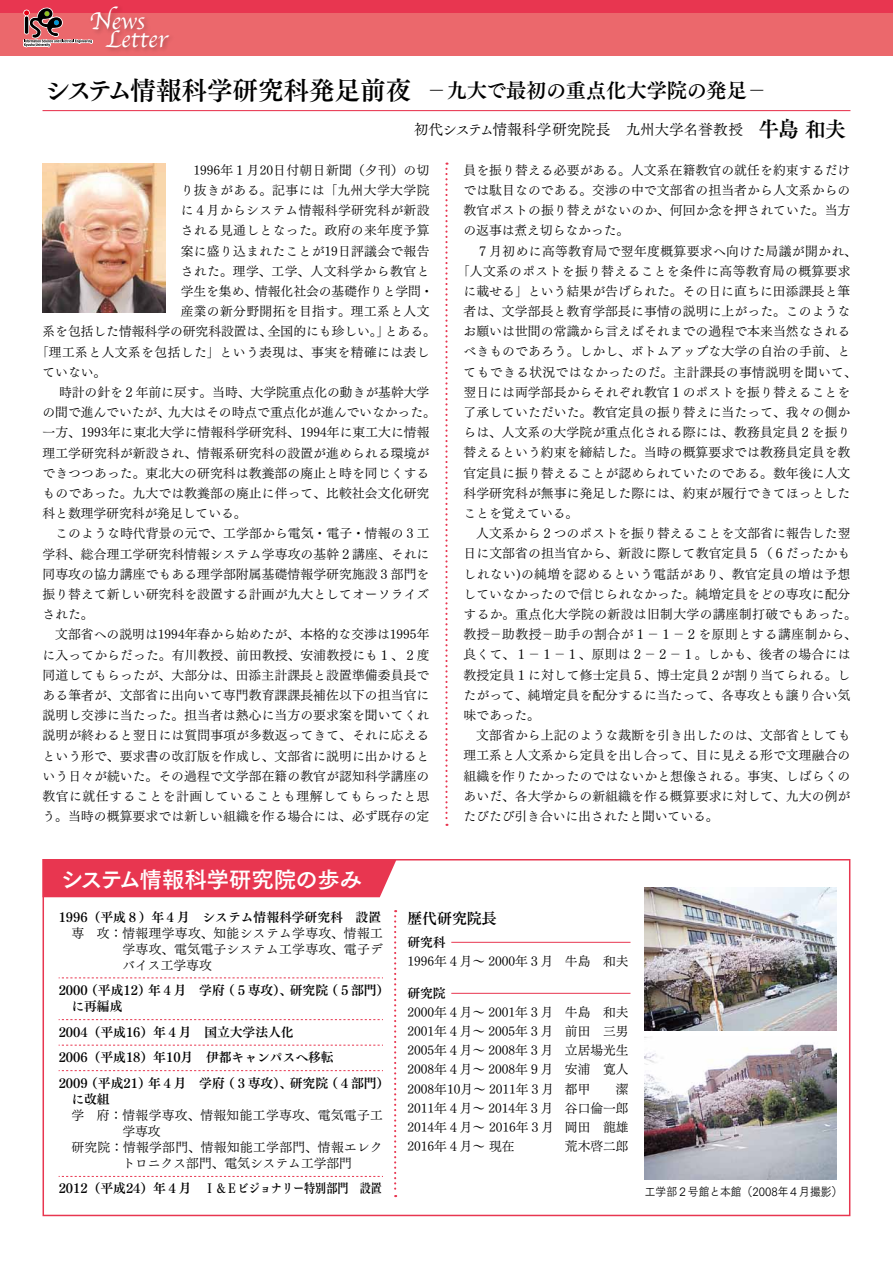
<style>
.page{position:relative;width:893px;height:1263px;background:#fff}
.page>*{position:absolute;margin:0;border:0;box-sizing:border-box;transform-origin:0 0}
.t1{font:25.5px "Tsuku Min Pr 5 B";color:#000}
.t2{font:24.9px/17.7px "Apple Chancery";color:#fff}
.t3{font:22.35px "Tsuku Go Pro B";color:#fff}
.t4{font:21.3px "Tsuku A Old Min Pr 6 B";color:#000}
.t5{font:20.25px "Tsuku Min Pr 5 B";color:#000}
.t6{font:14.85px "Tsuku A Old Min Pr 6 R";letter-spacing:-.02em;color:#000}
.t7{font:14.85px "Tsuku Min Pr 5 B";color:#000}
.t8{font:12.75px/20.2px "Tsuku Min Pr 5 R";letter-spacing:.015em;color:#000;text-align:justify}
.t9{font:12.75px/15.9px "Tsuku Min Pr 5 B";color:#000}
.t10{font:12.75px "Tsuku Min Pr 5 R";letter-spacing:.035em;color:#000}
.t11{font:12.75px "Tsuku Min Pr 5 R";letter-spacing:.04em;color:#000}
.t12{font:11.7px "Tsuku Go Pro R";color:#000;scale:.92 1}
</style>
<div class="page">
<svg style="left:43px;top:859px;width:807px;height:357px"></svg>
<div style="left:0;top:0;width:893px;height:55px;background:#eb686c"></div>
<div style="left:0;top:0;width:893px;height:13px;background:#e83650"></div>
<img style="left:101px;top:20px;width:77px;height:36px">
<svg style="left:23px;top:7px;width:70px;height:41px"></svg>
<svg style="left:445px;top:163px;width:3px;height:663px"></svg>
<div style="left:43px;top:859px;width:354px;height:38px;background:#e83650"></div>
<hr style="left:43px;top:110px;width:807px;height:1px;background:#e83650">
<svg style="left:59px;top:977px;width:324px;height:1px"></svg>
<svg style="left:59px;top:1019px;width:324px;height:1px"></svg>
<svg style="left:59px;top:1045px;width:324px;height:1px"></svg>
<svg style="left:59px;top:1070px;width:324px;height:1px"></svg>
<svg style="left:59px;top:1176px;width:324px;height:1px"></svg>
<hr style="left:451px;top:942px;width:179px;height:1px;background:#e83650">
<hr style="left:451px;top:993px;width:179px;height:1px;background:#e83650">
<img style="left:43px;top:164px;width:123px;height:148px">
<img style="left:645px;top:887px;width:191px;height:144px">
<img style="left:645px;top:1036px;width:191px;height:143px">
<svg style="left:394px;top:910px;width:2px;height:287px"></svg>
<h2 class="t2" style="left:105px;top:12px;width:64px;text-indent:-16px">News<br>Letter</h2>
<h1 class="t1" style="left:45px;top:68px;width:368px">システム情報科学研究科発足前夜</h1>
<h3 class="t5" style="left:426px;top:72px;width:342px">－九大で最初の重点化大学院の発足－</h3>
<h3 class="t4" style="left:758px;top:110px;width:89px">牛島和夫</h3>
<p class="t6" style="left:414px;top:116px;width:346px">初代システム情報科学研究院長　九州大学名誉教授　</p>
<p class="t8" style="left:181px;top:158px;width:254px;text-align:right">1996年１月20日付朝日新聞（夕刊）の切<br>り抜きがある。記事には「九州大学大学院に４月からシステム情報科学研究科が新設される見通しとなった。政府の来年度予算案に盛り込まれたことが19日評議会で報告された。理学、工学、人文科学から教官と情報化社会の基礎作りと学問・</p>
<p class="t8" style="left:181px;top:280px;width:78px">学生を集め、</p>
<p class="t8" style="left:181px;top:300px;width:250px">産業の新分野開拓を目指す。理工系と人文</p>
<p class="t8" style="left:385px;top:320px;width:53px">とある。</p>
<p class="t8" style="left:43px;top:320px;width:231px">系を包括した情報科学の研究科設置は、</p>
<p class="t10" style="left:36px;top:340px;width:395px">「理工系と人文系を包括した」という表現は、事実を精確には表し</p>
<p class="t8" style="left:43px;top:360px;width:65px">ていない。</p>
<p class="t8" style="left:59px;top:381px;width:372px">時計の針を２年前に戻す。当時、大学院重点化の動きが基幹大学</p>
<p class="t8" style="left:168px;top:401px;width:269px">九大はその時点で重点化が進んでいなかった。</p>
<p class="t8" style="left:268px;top:320px;width:123px">全国的にも珍しい。」</p>
<p class="t8" style="left:43px;top:401px;width:388px;text-align:left">の間で進んでいたが、<br>一方、1993年に東北大学に情報科学研究科、1994年に東工大に情報理工学研究科が新設され、情報系研究科の設置が進められる環境ができつつあった。東北大の研究科は教養部の廃止と時を同じくするものであった。九大では教養部の廃止に伴って、比較社会文化研究科と数理学研究科が発足している。</p>
<p class="t8" style="left:43px;top:522px;width:388px;text-indent:13px">このような時代背景の元で、工学部から電気・電子・情報の３工学科、総合理工学研究科情報システム学専攻の基幹２講座、それに同専攻の協力講座でもある理学部附属基礎情報学研究施設３部門を振り替えて新しい研究科を設置する計画が九大としてオーソライズされた。</p>
<p class="t8" style="left:43px;top:623px;width:389px;text-indent:13px">文部省への説明は1994年春から始めたが、本格的な交渉は1995年に入ってからだった。有川教授、前田教授、安浦教授にも１、２度同道してもらったが、大部分は、田添主計課長と設置準備委員長である筆者が、文部省に出向いて専門教育課課長補佐以下の担当官に説明し交渉に当たった。担当者は熱心に当方の要求案を聞いてくれ説明が終わると翌日には質問事項が多数返ってきて、それに応えるという形で、要求書の改訂版を作成し、文部省に説明に出かけるという日々が続いた。その過程で文学部在籍の教官が認知科学講座の教官に就任することを計画していることも理解してもらったと思う。当時の概算要求では新しい組織を作る場合には、必ず既存の定</p>
<h3 class="t3" style="left:61px;top:860px;width:302px">システム情報科学研究院の歩み</h3>
<p class="t8" style="left:463px;top:158px;width:388px">員を振り替える必要がある。人文系在籍教官の就任を約束するだけでは駄目なのである。交渉の中で文部省の担当者から人文系からの教官ポストの振り替えがないのか、何回か念を押されていた。当方の返事は煮え切らなかった。</p>
<p class="t8" style="left:476px;top:239px;width:382px">７月初めに高等教育局で翌年度概算要求へ向けた局議が開かれ、</p>
<p class="t8" style="left:457px;top:259px;width:395px">「人文系のポストを振り替えることを条件に高等教育局の概算要求</p>
<p class="t8" style="left:463px;top:279px;width:388px">に載せる」という結果が告げられた。その日に直ちに田添課長と筆</p>
<p class="t8" style="left:463px;top:300px;width:388px">者は、文学部長と教育学部長に事情の説明に上がった。このような</p>
<p class="t8" style="left:463px;top:320px;width:388px">お願いは世間の常識から言えばそれまでの過程で本来当然なされる</p>
<p class="t8" style="left:463px;top:340px;width:388px">べきものであろう。しかし、ボトムアップな大学の自治の手前、と</p>
<p class="t8" style="left:463px;top:360px;width:395px">てもできる状況ではなかったのだ。主計課長の事情説明を聞いて、</p>
<p class="t8" style="left:463px;top:380px;width:388px">翌日には両学部長からそれぞれ教官１のポストを振り替えることを</p>
<p class="t8" style="left:463px;top:401px;width:388px">了承していただいた。教官定員の振り替えに当たって、我々の側か</p>
<p class="t8" style="left:463px;top:421px;width:388px">らは、人文系の大学院が重点化される際には、教務員定員２を振り</p>
<p class="t8" style="left:463px;top:441px;width:388px">替えるという約束を締結した。当時の概算要求では教務員定員を教</p>
<p class="t8" style="left:463px;top:461px;width:388px">官定員に振り替えることが認められていたのである。数年後に人文</p>
<p class="t8" style="left:463px;top:481px;width:388px">科学研究科が無事に発足した際には、約束が履行できてほっとした</p>
<p class="t8" style="left:463px;top:502px;width:116px">ことを覚えている。</p>
<p class="t8" style="left:476px;top:522px;width:376px">人文系から２つのポストを振り替えることを文部省に報告した翌</p>
<p class="t8" style="left:463px;top:542px;width:388px">日に文部省の担当官から、新設に際して教官定員５（６だったかも</p>
<p class="t10" style="left:463px;top:562px;width:388px">しれない)の純増を認めるという電話があり、教官定員の増は予想</p>
<p class="t8" style="left:463px;top:582px;width:388px">していなかったので信じられなかった。純増定員をどの専攻に配分</p>
<p class="t8" style="left:463px;top:603px;width:395px">するか。重点化大学院の新設は旧制大学の講座制打破でもあった。</p>
<p class="t11" style="left:463px;top:623px;width:395px">教授－助教授－助手の割合が１－１－２を原則とする講座制から、</p>
<p class="t8" style="left:463px;top:643px;width:388px">良くて、１－１－１、原則は２－２－１。しかも、後者の場合には</p>
<p class="t8" style="left:463px;top:663px;width:388px">教授定員１に対して修士定員５、博士定員２が割り当てられる。し</p>
<p class="t8" style="left:463px;top:683px;width:388px">たがって、純増定員を配分するに当たって、各専攻とも譲り合い気</p>
<p class="t8" style="left:463px;top:704px;width:78px">味であった。</p>
<p class="t8" style="left:476px;top:724px;width:376px">文部省から上記のような裁断を引き出したのは、文部省としても</p>
<p class="t8" style="left:463px;top:744px;width:388px">理工系と人文系から定員を出し合って、目に見える形で文理融合の</p>
<p class="t8" style="left:463px;top:764px;width:388px">組織を作りたかったのではないかと想像される。事実、しばらくの</p>
<p class="t8" style="left:463px;top:784px;width:388px">あいだ、各大学からの新組織を作る概算要求に対して、九大の例が</p>
<p class="t8" style="left:463px;top:804px;width:257px">たびたび引き合いに出されたと聞いている。</p>
<p class="t9" style="left:59px;top:908px;width:324px">1996（平成８）年４月　システム情報科学研究科　設置</p>
<p class="t8" style="left:122px;top:924px;width:262px;line-height:15.9px;text-indent:-51px">専　攻：情報理学専攻、知能システム学専攻、情報工学専攻、電気電子システム工学専攻、電子デバイス工学専攻</p>
<p class="t9" style="left:326px;top:982px;width:65px">（５部門(</p>
<p class="t9" style="left:85px;top:982px;width:67px">（平成12）</p>
<p class="t9" style="left:222px;top:982px;width:72px">（５専攻）、</p>
<p class="t9" style="left:148px;top:982px;width:78px">年４月　学府</p>
<p class="t9" style="left:290px;top:982px;width:40px">研究院</p>
<p class="t9" style="left:71px;top:982px;width:53px;text-indent:-13px">2000<br>に再編成</p>
<p class="t9" style="left:59px;top:1023px;width:236px">2004（平成16）年４月　国立大学法人化</p>
<p class="t9" style="left:59px;top:1048px;width:277px">2006（平成18）年10月　伊都キャンパスへ移転</p>
<p class="t9" style="left:85px;top:1074px;width:67px">（平成21）</p>
<p class="t9" style="left:222px;top:1074px;width:72px">（３専攻）、</p>
<p class="t9" style="left:326px;top:1074px;width:65px">（４部門(</p>
<p class="t9" style="left:148px;top:1074px;width:78px">年４月　学府</p>
<p class="t9" style="left:290px;top:1074px;width:40px">研究院</p>
<p class="t9" style="left:71px;top:1074px;width:40px;text-indent:-13px">2009<br>に改組</p>
<p class="t8" style="left:71px;top:1103px;width:313px">学　府：情報学専攻、情報知能工学専攻、電気電子工</p>
<p class="t8" style="left:122px;top:1119px;width:40px">学専攻</p>
<p class="t8" style="left:71px;top:1135px;width:313px">研究院：情報学部門、情報知能工学部門、情報エレク</p>
<p class="t8" style="left:122px;top:1151px;width:231px">トロニクス部門、電気システム工学部門</p>
<p class="t9" style="left:59px;top:1180px;width:325px">2012（平成24）年４月　Ｉ＆Ｅビジョナリー特別部門　設置</p>
<p class="t7" style="left:407px;top:905px;width:91px">歴代研究院長</p>
<p class="t9" style="left:407px;top:933px;width:40px">研究科</p>
<p class="t8" style="left:407px;top:949px;width:148px">1996年４月～ 2000年３月</p>
<p class="t9" style="left:407px;top:984px;width:40px">研究院</p>
<p class="t8" style="left:565px;top:949px;width:65px">牛島　和夫</p>
<p class="t8" style="left:407px;top:1000px;width:148px">2000年４月～ 2001年３月</p>
<p class="t8" style="left:565px;top:1000px;width:65px">牛島　和夫</p>
<p class="t8" style="left:407px;top:1020px;width:148px">2001年４月～ 2005年３月</p>
<p class="t8" style="left:565px;top:1020px;width:65px">前田　三男</p>
<p class="t8" style="left:407px;top:1039px;width:148px">2005年４月～ 2008年３月</p>
<p class="t8" style="left:565px;top:1039px;width:65px">立居場光生</p>
<p class="t8" style="left:407px;top:1058px;width:148px">2008年４月～ 2008年９月</p>
<p class="t8" style="left:565px;top:1058px;width:65px">安浦　寛人</p>
<p class="t8" style="left:407px;top:1077px;width:148px">2008年10月～ 2011年３月</p>
<p class="t8" style="left:565px;top:1077px;width:65px">都甲　　潔</p>
<p class="t8" style="left:407px;top:1096px;width:148px">2011年４月～ 2014年３月</p>
<p class="t8" style="left:565px;top:1096px;width:65px">谷口倫一郎</p>
<p class="t8" style="left:407px;top:1115px;width:148px">2014年４月～ 2016年３月</p>
<p class="t8" style="left:565px;top:1115px;width:65px">岡田　龍雄</p>
<p class="t8" style="left:407px;top:1134px;width:147px">2016年４月～現在　　　</p>
<p class="t8" style="left:565px;top:1134px;width:65px">荒木啓二郎</p>
<p class="t12" style="left:645px;top:1182px;width:216px">工学部２号館と本館（2008年４月撮影）</p>
</div>
